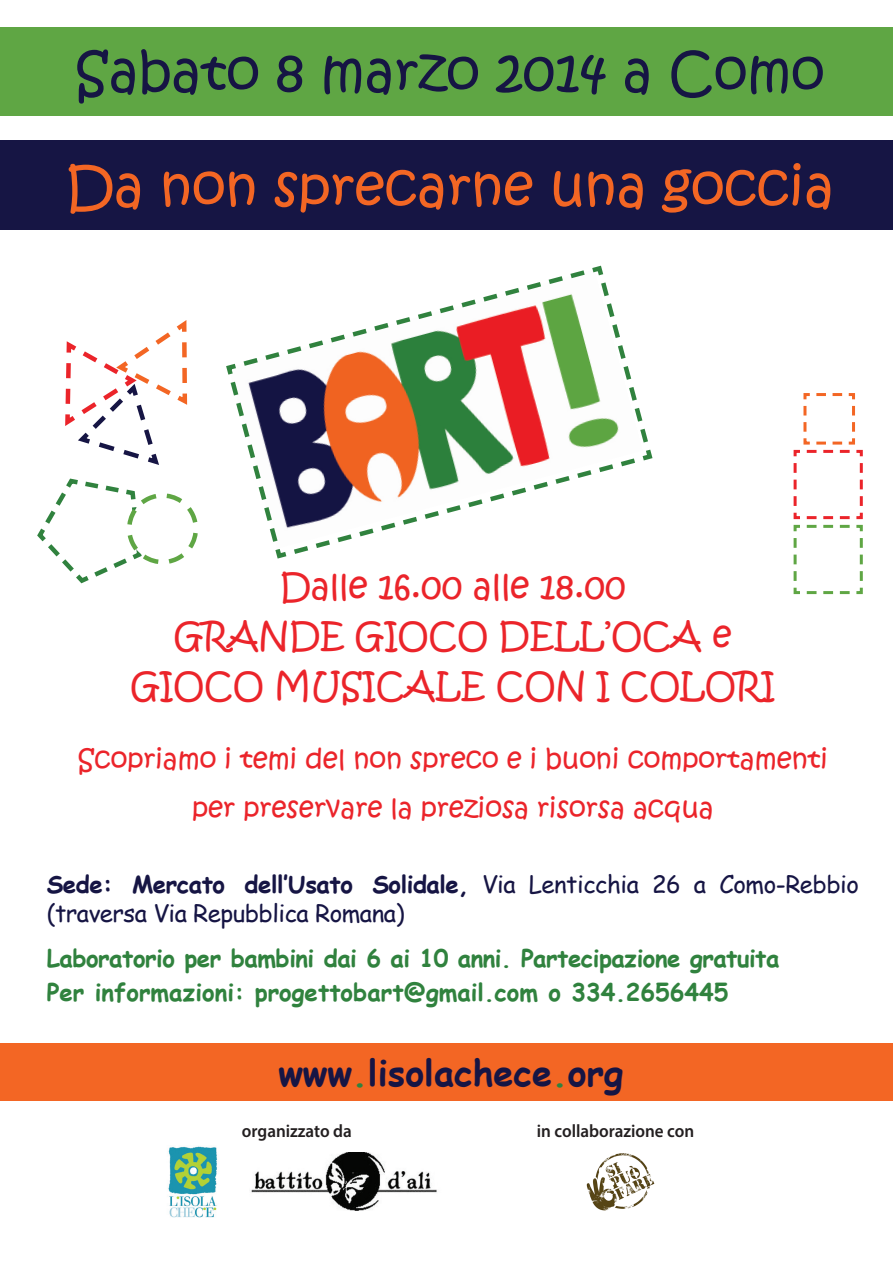
<style>
.page{position:relative;width:893px;height:1263px;background:#fff}
.page>*{position:absolute;margin:0;border:0;box-sizing:border-box;transform-origin:0 0}
.t1{font:54px "Kristen ITC";color:#f36624}
.t2{font:54px "Kristen ITC";color:#161544}
.t3{font:700 36px "Comic Sans MS";color:#161544}
.t4{font:34.5px "Kristen ITC";color:#eb242a}
.t5{font:27px "Kristen ITC";color:#eb242a}
.t6{font:24px/28.8px "Comic Sans MS";letter-spacing:-.02em;color:#161544}
.t7{font:700 24px "Comic Sans MS";letter-spacing:-.02em;color:#30823e}
.t8{font:700 24px "Comic Sans MS";color:#30823e}
.t9{font:600 18px "Myriad Pro";color:#231f20;scale:.95 1}
.s1{font-weight:700}
.s2{color:#30823e}
</style>
<div class="page">
<svg style="left:226px;top:265px;width:427px;height:294px"></svg>
<img style="left:168px;top:1146px;width:50px;height:71px">
<img style="left:251px;top:1152px;width:186px;height:58px">
<div style="left:0;top:127px;width:893px;height:103px;background:#161544"></div>
<div style="left:1px;top:1043px;width:892px;height:58px;background:#f36624"></div>
<div style="left:0;top:13px;width:893px;height:102px;background:#5fa644"></div>
<svg style="left:793px;top:393px;width:70px;height:202px"></svg>
<svg style="left:65px;top:320px;width:123px;height:145px"></svg>
<svg style="left:37px;top:478px;width:161px;height:106px"></svg>
<img style="left:586px;top:1153px;width:69px;height:58px">
<div style="left:0;top:13px;width:893px;height:14px;background:#fff"></div>
<div style="left:0;top:125px;width:893px;height:15px;background:#fff"></div>
<p class="t2" style="left:75px;top:36px;width:751px">Sabato 8 marzo 2014 a Como</p>
<p class="t1" style="left:65px;top:151px;width:770px">Da non sprecarne una goccia</p>
<p class="t4" style="left:280px;top:563px;width:347px">Dalle 16.00 alle 18.00</p>
<p class="t4" style="left:174px;top:613px;width:559px">GRANDE GIOCO DELL’OCA e</p>
<p class="t4" style="left:131px;top:662px;width:646px">GIOCO MUSICALE CON I COLORI</p>
<p class="t5" style="left:78px;top:741px;width:752px">Scopriamo i temi del non spreco e i buoni comportamenti</p>
<p class="t5" style="left:192px;top:790px;width:523px">per preservare la preziosa risorsa acqua</p>
<p class="t6" style="left:47px;top:869px;width:814px"><span class="s1">Sede: Mercato dell’Usato Solidale,</span> Via Lenticchia 26 a Como-Rebbio (traversa Via Repubblica Romana)</p>
<p class="t7" style="left:47px;top:941px;width:734px">Laboratorio per bambini dai 6 ai 10 anni. Partecipazione gratuita</p>
<p class="t8" style="left:47px;top:974px;width:683px">Per informazioni: progettobart@gmail.com o 334.2656445</p>
<p class="t3" style="left:278px;top:1047px;width:346px">www<span class="s2">.</span>lisolachece<span class="s2">.</span>org</p>
<p class="t9" style="left:242px;top:1120px;width:117px">organizzato da</p>
<p class="t9" style="left:537px;top:1120px;width:167px">in collaborazione con</p>
</div>
